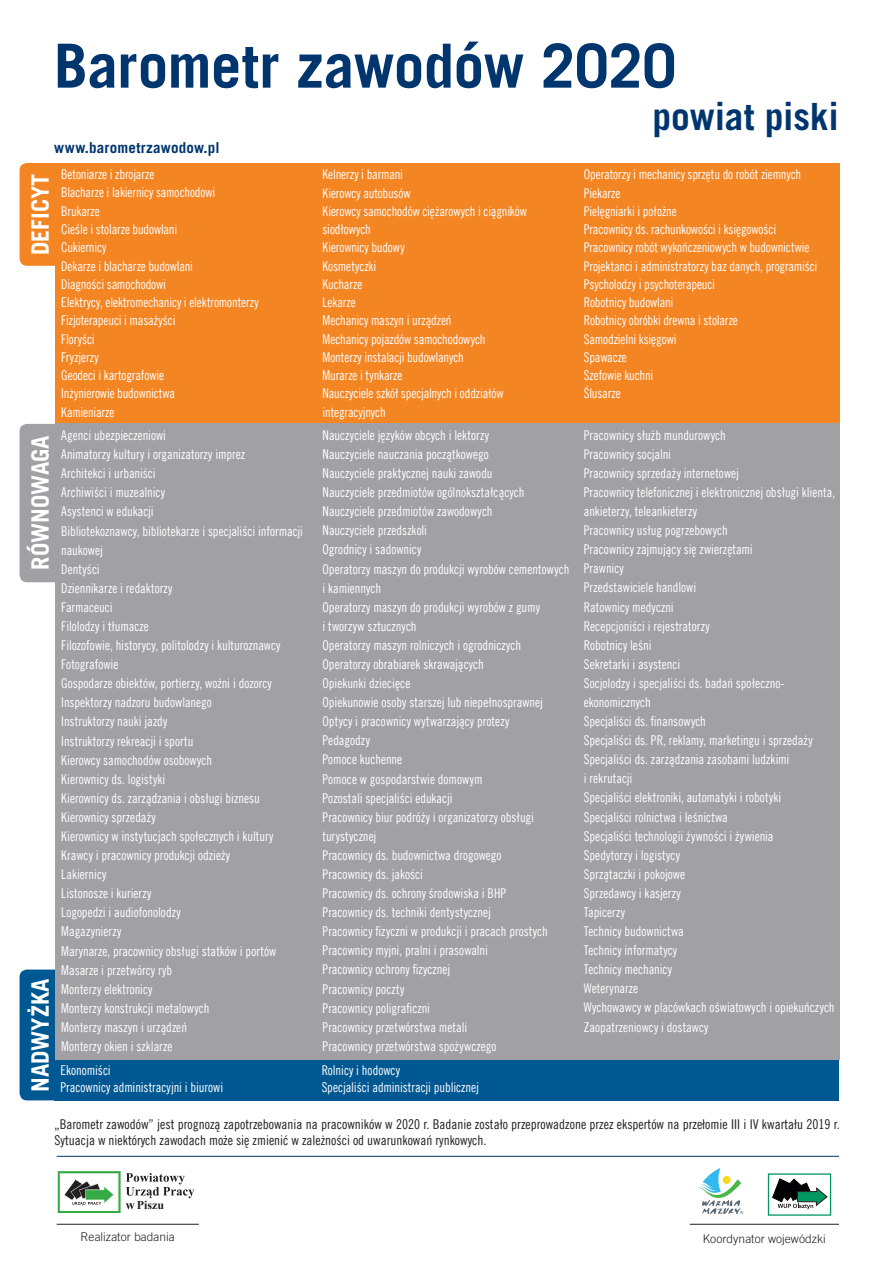
<style>
.page{position:relative;width:893px;height:1263px;background:#fff}
.page>*{position:absolute;margin:0;border:0;box-sizing:border-box;transform-origin:0 0}
.t1{font:700 60.9px "Trade Gothic LT Com";letter-spacing:-.005em;color:#01356e}
.t2{font:700 37.5px "Trade Gothic LT Com";letter-spacing:-.005em;color:#01356e}
.t3{font:700 24px "Trade Gothic LT Com";color:#fff}
.t4{font:700 15px "Trade Gothic LT Com";letter-spacing:.01em;color:#01356e}
.t5{font:13.5px/19px "Trade Gothic LT Com Cn 18";color:#fff;scale:.95 1}
.t6{font:13.5px/16.2px "Trade Gothic LT Com Cn 18";color:#231f20}
.t7{font:300 12px "Trade Gothic LT Com";color:#231f20}
.t8{font:700 12px "Times New Roman";color:#231f20}
</style>
<div class="page">
<div style="left:20px;top:163px;width:208px;height:103px;background:#f48523;border-radius:7px"></div>
<hr style="left:57px;top:1156px;width:782px;height:1px;background:#01356e">
<hr style="left:690px;top:1224px;width:149px;height:1px;background:#231f20">
<div style="left:768px;top:1173px;width:63px;height:43px;border:1px solid #049861"></div>
<svg style="left:773px;top:1179px;width:54px;height:30px"></svg>
<svg style="left:698px;top:1168px;width:45px;height:46px"></svg>
<div style="left:20px;top:969px;width:208px;height:131px;background:#005893;border-radius:7px"></div>
<div style="left:54px;top:1059px;width:785px;height:41px;background:#005893"></div>
<div style="left:55px;top:163px;width:785px;height:262px;background:#f48523"></div>
<hr style="left:57px;top:1224px;width:142px;height:1px;background:#231f20">
<svg style="left:58px;top:1171px;width:136px;height:42px"></svg>
<div style="left:137px;top:1199px;width:65px;height:12px;background:#fff"></div>
<div style="left:20px;top:424px;width:208px;height:158px;background:#a1a1a5;border-radius:7px"></div>
<div style="left:55px;top:424px;width:785px;height:636px;background:#a1a1a5"></div>
<h1 class="t1" style="left:54px;top:29px;width:624px">Barometr zawodów 2020</h1>
<h2 class="t2" style="left:652px;top:93px;width:188px">powiat piski</h2>
<p class="t4" style="left:54px;top:139px;width:167px">www.barometrzawodow.pl</p>
<h3 class="t3" style="left:25px;top:255px;width:83px;rotate:-90deg">DEFICYT</h3>
<p class="t5" style="left:61px;top:165px;width:209px;line-height:18.3px">Betoniarze i zbrojarze<br>Blacharze i lakiernicy samochodowi<br>Brukarze<br>Cieśle i stolarze budowlani<br>Cukiernicy<br>Dekarze i blacharze budowlani<br>Diagności samochodowi<br>Elektrycy, elektromechanicy i elektromonterzy<br>Fizjoterapeuci i masażyści<br>Floryści<br>Fryzjerzy<br>Geodeci i kartografowie<br>Inżynierowie budownictwa<br>Kamieniarze</p>
<p class="t5" style="left:323px;top:165px;width:217px;line-height:18.3px">Kelnerzy i barmani<br>Kierowcy autobusów<br>Kierowcy samochodów ciężarowych i ciągników siodłowych<br>Kierownicy budowy<br>Kosmetyczki<br>Kucharze<br>Lekarze<br>Mechanicy maszyn i urządzeń<br>Mechanicy pojazdów samochodowych<br>Monterzy instalacji budowlanych<br>Murarze i tynkarze<br>Nauczyciele szkół specjalnych i oddziałów integracyjnych</p>
<p class="t5" style="left:584px;top:165px;width:247px;line-height:18.3px">Operatorzy i mechanicy sprzętu do robót ziemnych<br>Piekarze<br>Pielęgniarki i położne<br>Pracownicy ds. rachunkowości i księgowości<br>Pracownicy robót wykończeniowych w budownictwie<br>Projektanci i administratorzy baz danych, programiści<br>Psycholodzy i psychoterapeuci<br>Robotnicy budowlani<br>Robotnicy obróbki drewna i stolarze<br>Samodzielni księgowi<br>Spawacze<br>Szefowie kuchni<br>Ślusarze</p>
<h3 class="t3" style="left:25px;top:570px;width:136px;rotate:-90deg">RÓWNOWAGA</h3>
<p class="t5" style="left:61px;top:426px;width:256px">Agenci ubezpieczeniowi<br>Animatorzy kultury i organizatorzy imprez<br>Architekci i urbaniści<br>Archiwiści i muzealnicy<br>Asystenci w edukacji<br>Bibliotekoznawcy, bibliotekarze i specjaliści informacji naukowej<br>Dentyści<br>Dziennikarze i redaktorzy<br>Farmaceuci<br>Filolodzy i tłumacze<br>Filozofowie, historycy, politolodzy i kulturoznawcy<br>Fotografowie<br>Gospodarze obiektów, portierzy, woźni i dozorcy<br>Inspektorzy nadzoru budowlanego<br>Instruktorzy nauki jazdy<br>Instruktorzy rekreacji i sportu<br>Kierowcy samochodów osobowych<br>Kierownicy ds. logistyki<br>Kierownicy ds. zarządzania i obsługi biznesu<br>Kierownicy sprzedaży<br>Kierownicy w instytucjach społecznych i kultury<br>Krawcy i pracownicy produkcji odzieży<br>Lakiernicy<br>Listonosze i kurierzy<br>Logopedzi i audiofonolodzy<br>Magazynierzy<br>Marynarze, pracownicy obsługi statków i portów<br>Masarze i przetwórcy ryb<br>Monterzy elektronicy<br>Monterzy konstrukcji metalowych<br>Monterzy maszyn i urządzeń<br>Monterzy okien i szklarze</p>
<p class="t5" style="left:323px;top:425px;width:261px">Nauczyciele języków obcych i lektorzy<br>Nauczyciele nauczania początkowego<br>Nauczyciele praktycznej nauki zawodu<br>Nauczyciele przedmiotów ogólnokształcących Nauczyciele przedmiotów zawodowych<br>Nauczyciele przedszkoli<br>Ogrodnicy i sadownicy<br>Operatorzy maszyn do produkcji wyrobów cementowych i kamiennych<br>Operatorzy maszyn do produkcji wyrobów z gumy<br>i tworzyw sztucznych<br>Operatorzy maszyn rolniczych i ogrodniczych Operatorzy obrabiarek skrawających<br>Opiekunki dziecięce<br>Opiekunowie osoby starszej lub niepełnosprawnej Optycy i pracownicy wytwarzający protezy<br>Pedagodzy<br>Pomoce kuchenne<br>Pomoce w gospodarstwie domowym<br>Pozostali specjaliści edukacji<br>Pracownicy biur podróży i organizatorzy obsługi turystycznej<br>Pracownicy ds. budownictwa drogowego<br>Pracownicy ds. jakości<br>Pracownicy ds. ochrony środowiska i BHP<br>Pracownicy ds. techniki dentystycznej<br>Pracownicy fizyczni w produkcji i pracach prostych Pracownicy myjni, pralni i prasowalni<br>Pracownicy ochrony fizycznej<br>Pracownicy poczty<br>Pracownicy poligraficzni<br>Pracownicy przetwórstwa metali<br>Pracownicy przetwórstwa spożywczego</p>
<p class="t5" style="left:584px;top:425px;width:266px">Pracownicy służb mundurowych<br>Pracownicy socjalni<br>Pracownicy sprzedaży internetowej<br>Pracownicy telefonicznej i elektronicznej obsługi klienta, ankieterzy, teleankieterzy<br>Pracownicy usług pogrzebowych<br>Pracownicy zajmujący się zwierzętami<br>Prawnicy<br>Przedstawiciele handlowi<br>Ratownicy medyczni<br>Recepcjoniści i rejestratorzy<br>Robotnicy leśni<br>Sekretarki i asystenci<br>Socjolodzy i specjaliści ds. badań społeczno&shy;ekonomicznych<br>Specjaliści ds. finansowych<br>Specjaliści ds. PR, reklamy, marketingu i sprzedaży<br>Specjaliści ds. zarządzania zasobami ludzkimi<br>i rekrutacji<br>Specjaliści elektroniki, automatyki i robotyki<br>Specjaliści rolnictwa i leśnictwa<br>Specjaliści technologii żywności i żywienia<br>Spedytorzy i logistycy<br>Sprzątaczki i pokojowe<br>Sprzedawcy i kasjerzy<br>Tapicerzy<br>Technicy budownictwa<br>Technicy informatycy<br>Technicy mechanicy<br>Weterynarze<br>Wychowawcy w placówkach oświatowych i opiekuńczych<br>Zaopatrzeniowcy i dostawcy</p>
<h3 class="t3" style="left:25px;top:1092px;width:115px;rotate:-90deg">NADWYŻKA</h3>
<p class="t5" style="left:60px;top:1062px;width:173px;line-height:16.6px">Ekonomiści<br>Pracownicy administracyjni i biurowi</p>
<p class="t5" style="left:322px;top:1062px;width:167px;line-height:16.6px">Rolnicy i hodowcy<br>Specjaliści administracji publicznej</p>
<p class="t6" style="left:55px;top:1115px;width:787px">„Barometr zawodów” jest prognozą zapotrzebowania na pracowników w 2020 r. Badanie zostało przeprowadzone przez ekspertów na przełomie III i IV kwartału 2019 r.<br>Sytuacja w niektórych zawodach może się zmienić w zależności od uwarunkowań rynkowych.</p>
<p class="t8" style="left:137px;top:1196px;width:29px">Piszu</p>
<p class="t7" style="left:81px;top:1230px;width:96px">Realizator badania</p>
<p class="t7" style="left:703px;top:1231px;width:124px">Koordynator wojewódzki</p>
</div>
